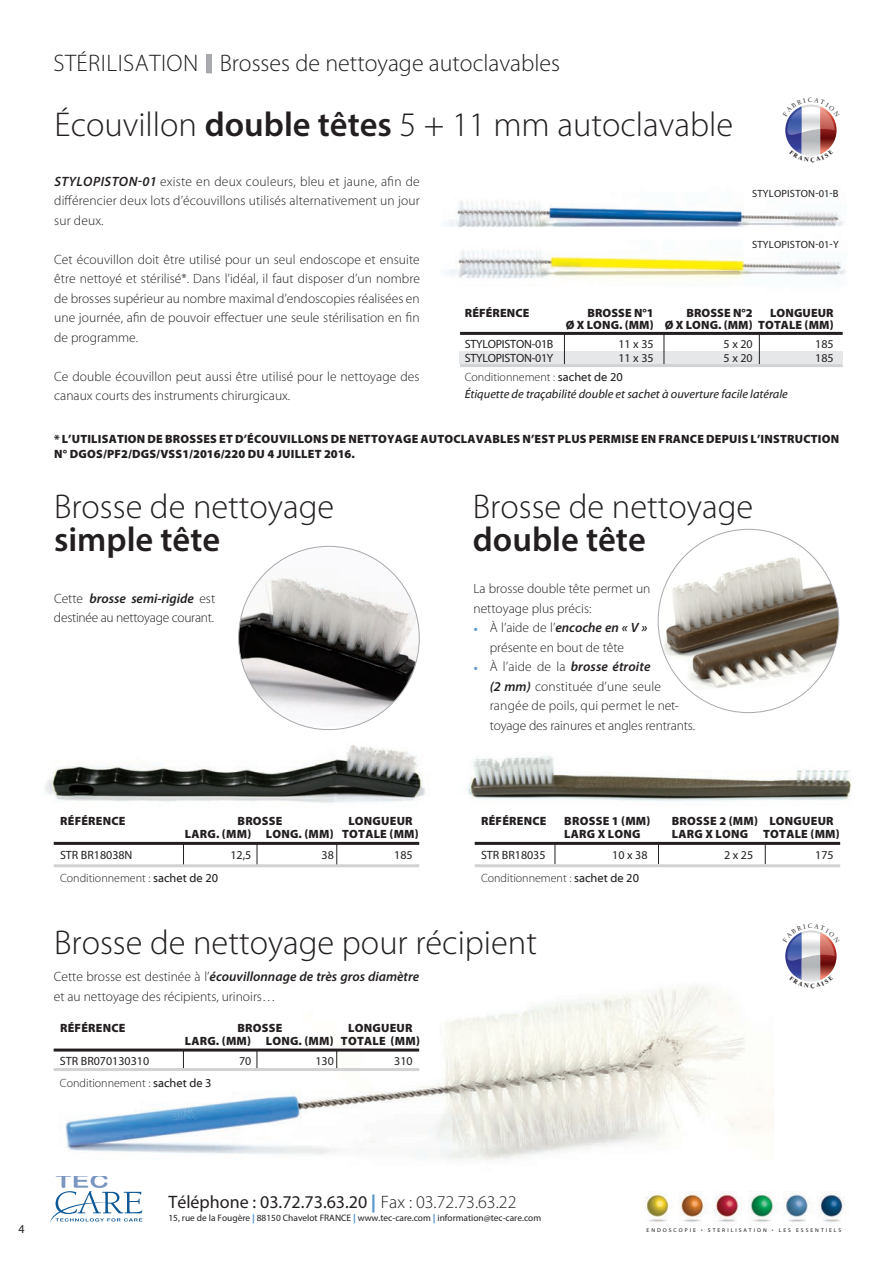
<style>
.page{position:relative;width:893px;height:1263px;background:#fff}
.page>*{position:absolute;margin:0;border:0;box-sizing:border-box;transform-origin:0 0}
.t1{font:300 34.5px "Myriad Pro";color:#231f20}
.t2{font:600 34.5px "Myriad Pro";color:#231f20}
.t3{font:300 24px "Myriad Pro";color:#231f20}
.t4{font:18px "Myriad Pro";color:#231f20}
.Text{font:300 13.5px/19.5px "Myriad Pro";color:#231f20}
.Text-2{font:300 13.5px/19.5px "Myriad Pro";letter-spacing:-.02em;color:#231f20}
.TableauxTitres{font:900 12px/15px "Myriad Pro";letter-spacing:.02em;color:#231f20}
.TableauxTitres-2{font:300 12px "Myriad Pro";color:#231f20}
.TableauxTitres-3{font:12px "Myriad Pro";color:#231f20}
.TableauxText{font:12px "Myriad It Web";color:#231f20}
.TableauxTitres-4{font:12px "Myriad Pro";letter-spacing:-.02em;color:#231f20}
.t5{font:10.5px "Myriad Pro";letter-spacing:.02em;color:#231f20}
.t6{font:9.3px "Myriad Pro";color:#231f20}
.t7{font:5.4px "Myriad Web";letter-spacing:.365em;color:#231f20}
.s1{font-weight:600}
.s2{font-weight:600;font-style:italic}
.s3{font-family:"Myriad Web";font-weight:400}
.s4{font-family:"Minion Pro";font-weight:400;font-size:12px;color:#5d98cb}
.s5{font-weight:900;color:#5d98cb}
.s6{font-weight:300}
</style>
<div class="page">
<svg style="left:50px;top:1176px;width:92px;height:46px"></svg>
<img style="left:644px;top:1191px;width:201px;height:31px">
<img style="left:53px;top:987px;width:721px;height:173px">
<svg style="left:257px;top:845px;width:1px;height:19px"></svg>
<svg style="left:183px;top:841px;width:1px;height:23px"></svg>
<hr style="left:54px;top:864px;width:365px;height:3px;background:#d1d2d4">
<hr style="left:54px;top:842px;width:365px;height:3px;background:#231f20">
<svg style="left:337px;top:841px;width:1px;height:23px"></svg>
<img style="left:45px;top:745px;width:380px;height:58px">
<svg style="left:658px;top:845px;width:1px;height:19px"></svg>
<svg style="left:555px;top:845px;width:1px;height:19px"></svg>
<svg style="left:765px;top:845px;width:1px;height:19px"></svg>
<hr style="left:475px;top:864px;width:365px;height:3px;background:#d1d2d4">
<hr style="left:475px;top:842px;width:365px;height:3px;background:#231f20">
<img style="left:468px;top:756px;width:383px;height:45px">
<svg style="left:354px;top:1020px;width:1px;height:27px"></svg>
<hr style="left:184px;top:1033px;width:153px;height:1px;background:#fff">
<svg style="left:257px;top:1051px;width:1px;height:17px"></svg>
<svg style="left:183px;top:1020px;width:1px;height:48px"></svg>
<hr style="left:54px;top:1068px;width:365px;height:3px;background:#d1d2d4">
<hr style="left:54px;top:1048px;width:365px;height:3px;background:#231f20">
<svg style="left:336px;top:1020px;width:1px;height:48px"></svg>
<img style="left:446px;top:201px;width:397px;height:26px">
<img style="left:445px;top:250px;width:401px;height:29px">
<div style="left:460px;top:351px;width:383px;height:13px;background:#e6e7e9"></div>
<hr style="left:460px;top:332px;width:383px;height:3px;background:#231f20">
<hr style="left:564px;top:333px;width:1px;height:32px;background:#231f20">
<hr style="left:664px;top:333px;width:1px;height:32px;background:#231f20">
<hr style="left:759px;top:333px;width:1px;height:32px;background:#231f20">
<hr style="left:460px;top:364px;width:383px;height:3px;background:#d1d2d4">
<img style="left:239px;top:547px;width:180px;height:180px">
<img style="left:662px;top:556px;width:177px;height:134px">
<div style="left:206px;top:54px;width:6px;height:19px;background:#a8a9ad"></div>
<svg style="left:785px;top:930px;width:52px;height:52px"></svg>
<svg style="left:785px;top:104px;width:52px;height:52px"></svg>
<p class="t3" style="left:53px;top:50px;width:508px">STÉRILISATION Brosses de nettoyage autoclavables</p>
<p class="t1" style="left:54px;top:106px;width:680px">Écouvillon <span class="s1">double têtes</span> 5 + 11 mm autoclavable</p>
<p class="Text" style="left:54px;top:171px;width:367px;text-align:justify"><span class="s2">STYLOPISTON-01</span> existe en deux couleurs, bleu et jaune, afin de différencier deux lots d’écouvillons utilisés alternativement un jour sur deux.</p>
<p class="Text" style="left:54px;top:249px;width:367px;text-align:justify">Cet écouvillon doit être utilisé pour un seul endoscope et ensuite être nettoyé et stérilisé*. Dans l’idéal, il faut disposer d’un nombre de brosses supérieur au nombre maximal d’endoscopies réalisées en une journée, afin de pouvoir effectuer une seule stérilisation en fin de programme.</p>
<p class="Text" style="left:54px;top:366px;width:367px">Ce double écouvillon peut aussi être utilisé pour le nettoyage des canaux courts des instruments chirurgicaux.</p>
<p class="t5" style="left:752px;top:187px;width:88px">STYLOPISTON-01-B</p>
<p class="t5" style="left:752px;top:238px;width:88px">STYLOPISTON-01-Y</p>
<p class="TableauxTitres" style="left:465px;top:305px;width:66px">RÉFÉRENCE</p>
<p class="TableauxTitres" style="left:587px;top:305px;width:68px">BROSSE N°1</p>
<p class="TableauxTitres" style="left:686px;top:305px;width:68px">BROSSE N°2</p>
<p class="TableauxTitres" style="left:770px;top:305px;width:65px">LONGUEUR</p>
<p class="TableauxTitres" style="left:566px;top:317px;width:269px">Ø X LONG. (MM) Ø X LONG. (MM) TOTALE (MM)</p>
<p class="TableauxTitres-4" style="left:465px;top:337px;width:90px">STYLOPISTON-01B</p>
<p class="TableauxTitres-3" style="left:618px;top:337px;width:37px">11 x 35</p>
<p class="TableauxTitres-3" style="left:724px;top:337px;width:31px">5 x 20</p>
<p class="TableauxTitres-3" style="left:815px;top:337px;width:20px">185</p>
<p class="TableauxTitres-4" style="left:465px;top:350px;width:90px">STYLOPISTON-01Y</p>
<p class="TableauxTitres-3" style="left:618px;top:350px;width:37px">11 x 35</p>
<p class="TableauxTitres-3" style="left:724px;top:350px;width:31px">5 x 20</p>
<p class="TableauxTitres-3" style="left:815px;top:350px;width:20px">185</p>
<p class="TableauxTitres-2" style="left:465px;top:371px;width:160px">Conditionnement : <span class="s3">sachet de 20</span></p>
<p class="TableauxText" style="left:465px;top:387px;width:325px">Étiquette de traçabilité double et sachet à ouverture facile latérale</p>
<p class="TableauxTitres" style="left:54px;top:432px;width:786px">* L’UTILISATION DE BROSSES ET D’ÉCOUVILLONS DE NETTOYAGE AUTOCLAVABLES N’EST PLUS PERMISE EN FRANCE DEPUIS L’INSTRUCTION<br>N° DGOS/PF2/DGS/VSS1/2016/220 DU 4 JUILLET 2016.</p>
<p class="t1" style="left:54px;top:488px;width:282px">Brosse de nettoyage</p>
<p class="t2" style="left:54px;top:518px;width:168px">simple tête</p>
<p class="Text-2" style="left:54px;top:588px;width:163px">Cette <span class="s2">brosse semi-rigide</span> est destinée au nettoyage courant.</p>
<p class="TableauxTitres" style="left:60px;top:813px;width:67px">RÉFÉRENCE</p>
<p class="TableauxTitres" style="left:238px;top:813px;width:47px">BROSSE</p>
<p class="TableauxTitres" style="left:348px;top:813px;width:66px">LONGUEUR</p>
<p class="TableauxTitres" style="left:185px;top:827px;width:235px">LARG. (MM) LONG. (MM) TOTALE (MM)</p>
<p class="TableauxTitres-3" style="left:60px;top:848px;width:74px">STR BR18038N</p>
<p class="TableauxTitres-3" style="left:230px;top:848px;width:22px">12,5</p>
<p class="TableauxTitres-3" style="left:322px;top:848px;width:14px">38</p>
<p class="TableauxTitres-3" style="left:394px;top:848px;width:20px">185</p>
<p class="TableauxTitres-2" style="left:60px;top:871px;width:160px">Conditionnement : <span class="s3">sachet de 20</span></p>
<p class="t1" style="left:473px;top:488px;width:282px">Brosse de nettoyage</p>
<p class="t2" style="left:473px;top:518px;width:174px">double tête</p>
<p class="Text" style="left:473px;top:579px;width:179px">La brosse double tête permet un nettoyage plus précis:</p>
<p class="Text" style="left:473px;top:618px;width:176px;text-align:center"><span class="s4">•</span> À l’aide de l’<span class="s2">encoche en « V » </span>présente en bout de tête</p>
<p class="Text" style="left:490px;top:657px;width:207px;text-indent:-16px"><span class="s4">•</span> À l’aide de la <span class="s2">brosse étroite<br>(2 mm)</span> constituée d’une seule rangée de poils, qui permet le net&shy;toyage des rainures et angles rentrants.</p>
<p class="TableauxTitres" style="left:481px;top:813px;width:67px">RÉFÉRENCE</p>
<p class="TableauxTitres" style="left:564px;top:813px;width:88px">BROSSE 1 (MM)</p>
<p class="TableauxTitres" style="left:672px;top:813px;width:163px">BROSSE 2 (MM) LONGUEUR</p>
<p class="TableauxTitres" style="left:564px;top:827px;width:78px">LARG X LONG</p>
<p class="TableauxTitres" style="left:672px;top:827px;width:170px">LARG X LONG TOTALE (MM)</p>
<p class="TableauxTitres-3" style="left:481px;top:848px;width:66px">STR BR18035</p>
<p class="TableauxTitres-3" style="left:612px;top:848px;width:37px">10 x 38</p>
<p class="TableauxTitres-3" style="left:724px;top:848px;width:31px">2 x 25</p>
<p class="TableauxTitres-3" style="left:815px;top:848px;width:20px">175</p>
<p class="TableauxTitres-2" style="left:481px;top:871px;width:160px">Conditionnement : <span class="s3">sachet de 20</span></p>
<p class="t1" style="left:54px;top:923px;width:484px">Brosse de nettoyage pour récipient</p>
<p class="Text" style="left:54px;top:967px;width:367px">Cette brosse est destinée à l’<span class="s2">écouvillonnage de très gros diamètre </span>et au nettoyage des récipients, urinoirs…</p>
<p class="TableauxTitres" style="left:60px;top:1020px;width:67px">RÉFÉRENCE</p>
<p class="TableauxTitres" style="left:237px;top:1020px;width:47px">BROSSE</p>
<p class="TableauxTitres" style="left:348px;top:1020px;width:66px">LONGUEUR</p>
<p class="TableauxTitres" style="left:185px;top:1034px;width:237px">LARG. (MM) LONG. (MM) TOTALE (MM)</p>
<p class="TableauxTitres-3" style="left:60px;top:1053px;width:91px">STR BR070130310</p>
<p class="TableauxTitres-3" style="left:239px;top:1053px;width:14px">70</p>
<p class="TableauxTitres-3" style="left:315px;top:1053px;width:20px">130</p>
<p class="TableauxTitres-3" style="left:394px;top:1053px;width:20px">310</p>
<p class="TableauxTitres-2" style="left:60px;top:1076px;width:153px">Conditionnement : <span class="s3">sachet de 3</span></p>
<p class="TableauxTitres-3" style="left:19px;top:1222px;width:8px">4</p>
<h3 class="t4" style="left:168px;top:1190px;width:350px">Téléphone : 03.72.73.63.20 <span class="s5">|</span> <span class="s6">Fax : 03.72.73.63.22</span></h3>
<p class="t6" style="left:168px;top:1212px;width:374px">15, rue de la Fougère <span class="s5">|</span> 88150 Chavelot FRANCE <span class="s5">|</span> www.tec-care.com <span class="s5">|</span> information@tec-care.com</p>
<p class="t7" style="left:647px;top:1227px;width:196px">ENDOSCOPIE • STERILISATION • LES ESSENTIELS</p>
</div>
